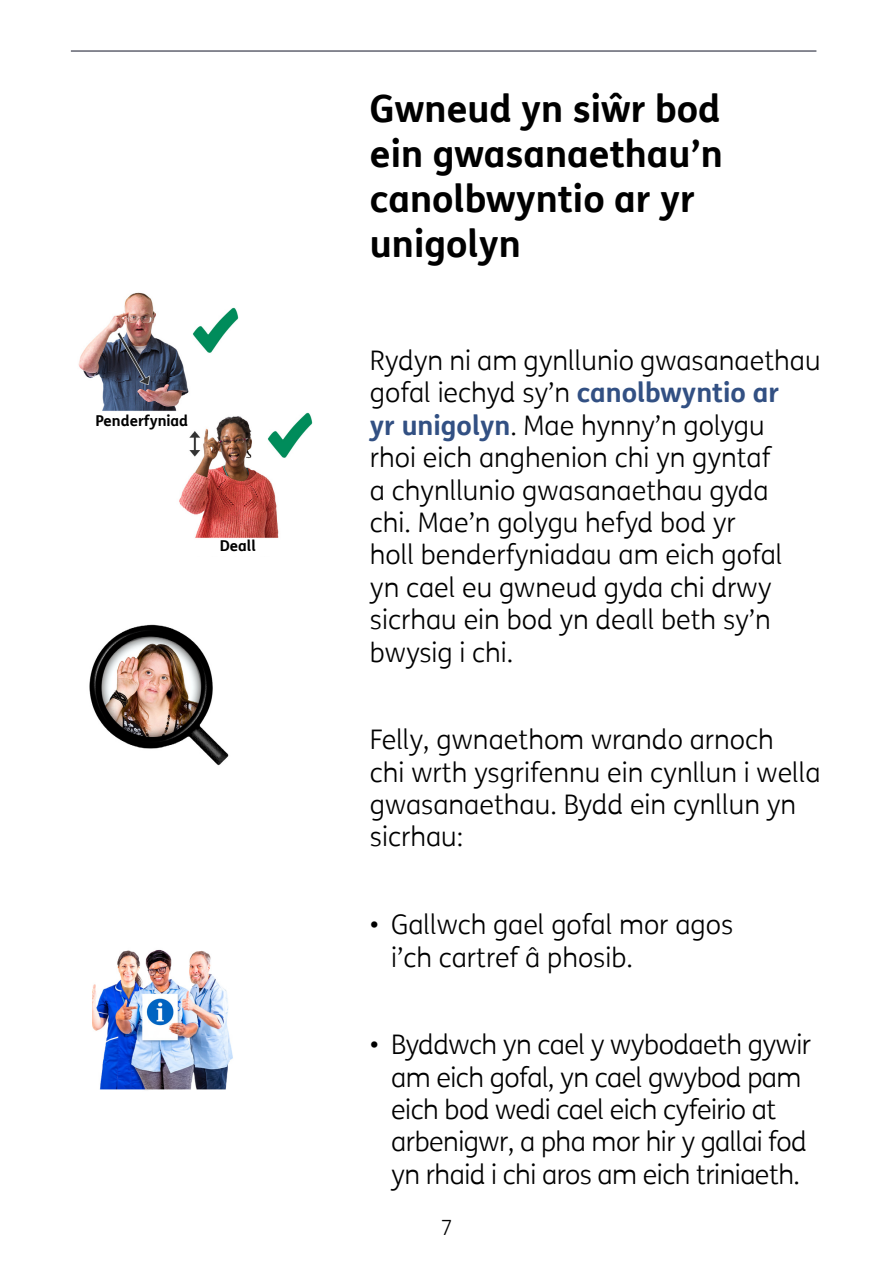
<style>
.page{position:relative;width:893px;height:1263px;background:#fff}
.page>*{position:absolute;margin:0;border:0;box-sizing:border-box;transform-origin:0 0}
.H1_Heading{font:700 37.5px/45px "FS Me";color:#000}
.Body_Text_15mm{font:300 27px/32.4px "FS Me";color:#000}
.Bullets{font:300 27px/32.4px "FS Me";letter-spacing:-.02em;color:#000}
.Bullets-2{font:300 27px/32.4px "FS Me";color:#000}
.t1{font:300 21px "FS Me";color:#000}
.t2{font:700 15px "FS Me";color:#000}
.s1{font-weight:700;color:#325083}
</style>
<div class="page">
<hr style="left:71px;top:51px;width:745px;height:1px;background:#111528">
<img style="left:78px;top:292px;width:115px;height:119px">
<img style="left:179px;top:416px;width:100px;height:122px">
<img style="left:193px;top:308px;width:45px;height:45px">
<img style="left:267px;top:412px;width:46px;height:46px">
<img style="left:89px;top:624px;width:140px;height:142px">
<img style="left:92px;top:949px;width:141px;height:141px">
<p class="t2" style="left:95px;top:409px;width:94px">Penderfyniad</p>
<p class="t2" style="left:220px;top:534px;width:38px">Deall</p>
<h1 class="H1_Heading" style="left:370px;top:84px;width:354px">Gwneud yn siŵr bod ein gwasanaethau’n canolbwyntio ar yr unigolyn</h1>
<p class="Body_Text_15mm" style="left:370px;top:343px;width:452px">Rydyn ni am gynllunio gwasanaethau gofal iechyd sy’n <span class="s1">canolbwyntio ar<br>yr unigolyn</span>. Mae hynny’n golygu<br>rhoi eich anghenion chi yn gyntaf<br>a chynllunio gwasanaethau gyda<br>chi. Mae’n golygu hefyd bod yr<br>holl benderfyniadau am eich gofal<br>yn cael eu gwneud gyda chi drwy sicrhau ein bod yn deall beth sy’n bwysig i chi.</p>
<p class="Body_Text_15mm" style="left:370px;top:723px;width:452px">Felly, gwnaethom wrando arnoch<br>chi wrth ysgrifennu ein cynllun i wella gwasanaethau. Bydd ein cynllun yn sicrhau:</p>
<p class="Bullets-2" style="left:391px;top:908px;width:343px;text-indent:-21px">• Gallwch gael gofal mor agos i’ch cartref â phosib.</p>
<p class="Bullets" style="left:391px;top:1028px;width:422px;text-indent:-21px">• Byddwch yn cael y wybodaeth gywir am eich gofal, yn cael gwybod pam eich bod wedi cael eich cyfeirio at arbenigwr, a pha mor hir y gallai fod yn rhaid i chi aros am eich triniaeth.</p>
<p class="t1" style="left:440px;top:1213px;width:14px">7</p>
</div>
